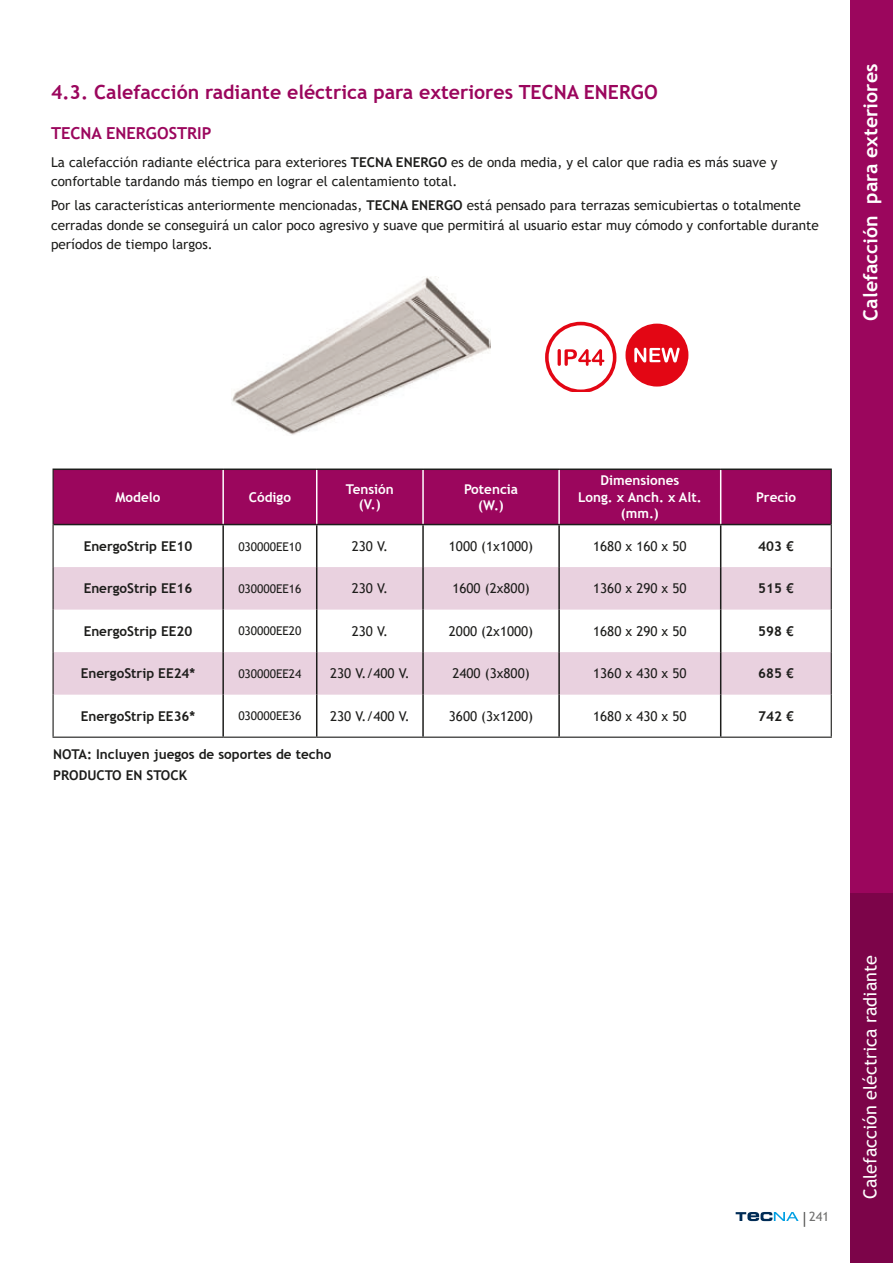
<style>
.page{position:relative;width:893px;height:1263px;background:#fff}
.page>*{position:absolute;margin:0;border:0;box-sizing:border-box;transform-origin:0 0}
.t1{font:700 19.5px "Trebuchet MS";color:#9b065d}
.t2{font:700 19.5px "Trebuchet MS";color:#fff}
.t3{font:18px "Trebuchet MS";color:#fff}
.t4{font:700 16.5px "Trebuchet MS";color:#9b065d}
.t5{font:13.5px/19.5px "Trebuchet MS";color:#1d1d1b}
.t6{font:700 13.5px/20.7px "Trebuchet MS";color:#1d1d1b}
.t7{font:700 13.5px/16.5px "Trebuchet MS";color:#fff;text-align:center}
.t8{font:12.75px "Trebuchet MS";color:#70706f}
.t9{font:12px "Trebuchet MS";color:#1d1d1b}
.s1{font-weight:700}
</style>
<div class="page">
<svg style="left:736px;top:1212px;width:69px;height:15px"></svg>
<div style="left:850px;top:0;width:43px;height:893px;background:#9b065d"></div>
<div style="left:850px;top:893px;width:43px;height:370px;background:#7c0449"></div>
<div style="left:54px;top:470px;width:777px;height:54px;background:#9b065d"></div>
<svg style="left:54px;top:567px;width:777px;height:128px;fill:#e9d1df"></svg>
<hr style="left:53px;top:468px;width:170px;height:2px;background:#1d1d1b">
<hr style="left:223px;top:468px;width:94px;height:2px;background:#1d1d1b">
<hr style="left:317px;top:468px;width:106px;height:2px;background:#1d1d1b">
<hr style="left:423px;top:468px;width:136px;height:2px;background:#1d1d1b">
<hr style="left:559px;top:468px;width:162px;height:2px;background:#1d1d1b">
<hr style="left:721px;top:468px;width:111px;height:2px;background:#1d1d1b">
<hr style="left:54px;top:524px;width:169px;height:1px;background:#1d1d1b">
<hr style="left:223px;top:524px;width:94px;height:1px;background:#1d1d1b">
<hr style="left:222px;top:525px;width:2px;height:42px;background:#1d1d1b">
<hr style="left:317px;top:524px;width:106px;height:1px;background:#1d1d1b">
<hr style="left:316px;top:525px;width:1px;height:42px;background:#1d1d1b">
<hr style="left:423px;top:524px;width:136px;height:1px;background:#1d1d1b">
<hr style="left:422px;top:525px;width:2px;height:42px;background:#1d1d1b">
<hr style="left:559px;top:524px;width:162px;height:1px;background:#1d1d1b">
<hr style="left:558px;top:525px;width:2px;height:42px;background:#1d1d1b">
<hr style="left:721px;top:524px;width:110px;height:1px;background:#1d1d1b">
<hr style="left:720px;top:525px;width:1px;height:42px;background:#1d1d1b">
<hr style="left:222px;top:567px;width:2px;height:43px;background:#1d1d1b">
<hr style="left:316px;top:567px;width:1px;height:43px;background:#1d1d1b">
<hr style="left:422px;top:567px;width:2px;height:43px;background:#1d1d1b">
<hr style="left:558px;top:567px;width:2px;height:43px;background:#1d1d1b">
<hr style="left:720px;top:567px;width:1px;height:43px;background:#1d1d1b">
<hr style="left:222px;top:610px;width:2px;height:42px;background:#1d1d1b">
<hr style="left:316px;top:610px;width:1px;height:42px;background:#1d1d1b">
<hr style="left:422px;top:610px;width:2px;height:42px;background:#1d1d1b">
<hr style="left:558px;top:610px;width:2px;height:42px;background:#1d1d1b">
<hr style="left:720px;top:610px;width:1px;height:42px;background:#1d1d1b">
<hr style="left:222px;top:652px;width:2px;height:43px;background:#1d1d1b">
<hr style="left:316px;top:652px;width:1px;height:43px;background:#1d1d1b">
<hr style="left:422px;top:652px;width:2px;height:43px;background:#1d1d1b">
<hr style="left:558px;top:652px;width:2px;height:43px;background:#1d1d1b">
<hr style="left:720px;top:652px;width:1px;height:43px;background:#1d1d1b">
<hr style="left:222px;top:695px;width:2px;height:42px;background:#1d1d1b">
<hr style="left:316px;top:695px;width:1px;height:42px;background:#1d1d1b">
<hr style="left:422px;top:695px;width:2px;height:42px;background:#1d1d1b">
<hr style="left:558px;top:695px;width:2px;height:42px;background:#1d1d1b">
<hr style="left:720px;top:695px;width:1px;height:42px;background:#1d1d1b">
<hr style="left:222px;top:470px;width:2px;height:54px;background:#fff">
<hr style="left:316px;top:470px;width:1px;height:54px;background:#fff">
<hr style="left:422px;top:470px;width:2px;height:54px;background:#fff">
<hr style="left:558px;top:470px;width:2px;height:54px;background:#fff">
<hr style="left:720px;top:470px;width:1px;height:54px;background:#fff">
<hr style="left:53px;top:470px;width:1px;height:54px;background:#1d1d1b">
<hr style="left:831px;top:470px;width:1px;height:54px;background:#1d1d1b">
<hr style="left:53px;top:524px;width:1px;height:43px;background:#1d1d1b">
<hr style="left:831px;top:524px;width:1px;height:43px;background:#1d1d1b">
<hr style="left:53px;top:567px;width:1px;height:43px;background:#1d1d1b">
<hr style="left:831px;top:567px;width:1px;height:43px;background:#1d1d1b">
<hr style="left:53px;top:610px;width:1px;height:42px;background:#1d1d1b">
<hr style="left:831px;top:610px;width:1px;height:42px;background:#1d1d1b">
<hr style="left:53px;top:652px;width:1px;height:43px;background:#1d1d1b">
<hr style="left:831px;top:652px;width:1px;height:43px;background:#1d1d1b">
<hr style="left:53px;top:695px;width:1px;height:42px;background:#1d1d1b">
<hr style="left:831px;top:695px;width:1px;height:42px;background:#1d1d1b">
<hr style="left:53px;top:737px;width:170px;height:1px;background:#1d1d1b">
<hr style="left:223px;top:737px;width:94px;height:1px;background:#1d1d1b">
<hr style="left:317px;top:737px;width:106px;height:1px;background:#1d1d1b">
<hr style="left:423px;top:737px;width:136px;height:1px;background:#1d1d1b">
<hr style="left:559px;top:737px;width:162px;height:1px;background:#1d1d1b">
<hr style="left:721px;top:737px;width:111px;height:1px;background:#1d1d1b">
<img style="left:232px;top:276px;width:258px;height:159px">
<div style="left:625px;top:324px;width:63px;height:63px;background:#e30614;border-radius:50%"></div>
<svg style="left:634px;top:348px;width:46px;height:14px"></svg>
<svg style="left:545px;top:322px;width:71px;height:70px"></svg>
<h1 class="t1" style="left:51px;top:80px;width:608px">4.3. Calefacción radiante eléctrica para exteriores TECNA ENERGO</h1>
<p class="t4" style="left:51px;top:123px;width:162px">TECNA ENERGOSTRIP</p>
<p class="t5" style="left:51px;top:152px;width:728px">La calefacción radiante eléctrica para exteriores <span class="s1">TECNA ENERGO</span> es de onda media, y el calor que radia es más suave y confortable tardando más tiempo en lograr el calentamiento total.</p>
<p class="t5" style="left:51px;top:195px;width:769px">Por las características anteriormente mencionadas, <span class="s1">TECNA ENERGO</span> está pensado para terrazas semicubiertas o totalmente cerradas donde se conseguirá un calor poco agresivo y suave que permitirá al usuario estar muy cómodo y confortable durante períodos de tiempo largos.</p>
<h1 class="t2" style="left:858px;top:320px;width:258px;rotate:-90deg">Calefacción para exteriores</h1>
<p class="t7" style="left:116px;top:489px;width:46px">Modelo</p>
<p class="t7" style="left:249px;top:489px;width:44px">Código</p>
<p class="t7" style="left:346px;top:482px;width:49px;line-height:15px">Tensión (V.)</p>
<p class="t7" style="left:464px;top:481px;width:56px">Potencia (W.)</p>
<p class="t7" style="left:578px;top:472px;width:125px">Dimensiones<br>Long. x Anch. x Alt. (mm.)</p>
<p class="t7" style="left:756px;top:489px;width:42px">Precio</p>
<p class="t6" style="left:84px;top:536px;width:110px">EnergoStrip EE10</p>
<p class="t9" style="left:238px;top:539px;width:65px">030000EE10</p>
<p class="t5" style="left:352px;top:536px;width:38px">230 V.</p>
<p class="t5" style="left:449px;top:536px;width:86px">1000 (1x1000)</p>
<p class="t5" style="left:593px;top:536px;width:95px">1680 x 160 x 50</p>
<p class="t6" style="left:758px;top:536px;width:37px">403 €</p>
<p class="t6" style="left:84px;top:578px;width:110px">EnergoStrip EE16</p>
<p class="t9" style="left:238px;top:581px;width:65px">030000EE16</p>
<p class="t5" style="left:352px;top:579px;width:38px">230 V.</p>
<p class="t5" style="left:452px;top:579px;width:79px">1600 (2x800)</p>
<p class="t5" style="left:593px;top:579px;width:95px">1360 x 290 x 50</p>
<p class="t6" style="left:758px;top:578px;width:37px">515 €</p>
<p class="t6" style="left:84px;top:621px;width:110px">EnergoStrip EE20</p>
<p class="t9" style="left:238px;top:623px;width:65px">030000EE20</p>
<p class="t5" style="left:352px;top:621px;width:38px">230 V.</p>
<p class="t5" style="left:449px;top:621px;width:86px">2000 (2x1000)</p>
<p class="t5" style="left:593px;top:621px;width:95px">1680 x 290 x 50</p>
<p class="t6" style="left:758px;top:621px;width:37px">598 €</p>
<p class="t6" style="left:81px;top:663px;width:116px">EnergoStrip EE24*</p>
<p class="t9" style="left:238px;top:666px;width:65px">030000EE24</p>
<p class="t5" style="left:330px;top:664px;width:81px">230 V./400 V.</p>
<p class="t5" style="left:452px;top:664px;width:79px">2400 (3x800)</p>
<p class="t5" style="left:593px;top:664px;width:95px">1360 x 430 x 50</p>
<p class="t6" style="left:758px;top:663px;width:37px">685 €</p>
<p class="t6" style="left:81px;top:705px;width:116px">EnergoStrip EE36*</p>
<p class="t9" style="left:238px;top:708px;width:65px">030000EE36</p>
<p class="t5" style="left:330px;top:706px;width:81px">230 V./400 V.</p>
<p class="t5" style="left:449px;top:706px;width:86px">3600 (3x1200)</p>
<p class="t5" style="left:593px;top:706px;width:95px">1680 x 430 x 50</p>
<p class="t6" style="left:758px;top:705px;width:37px">742 €</p>
<p class="t6" style="left:53px;top:744px;width:280px">NOTA: Incluyen juegos de soportes de techo<br>PRODUCTO EN STOCK</p>
<p class="t8" style="left:809px;top:1209px;width:22px">241</p>
<h2 class="t3" style="left:859px;top:1199px;width:246px;rotate:-90deg">Calefacción eléctrica radiante</h2>
</div>
